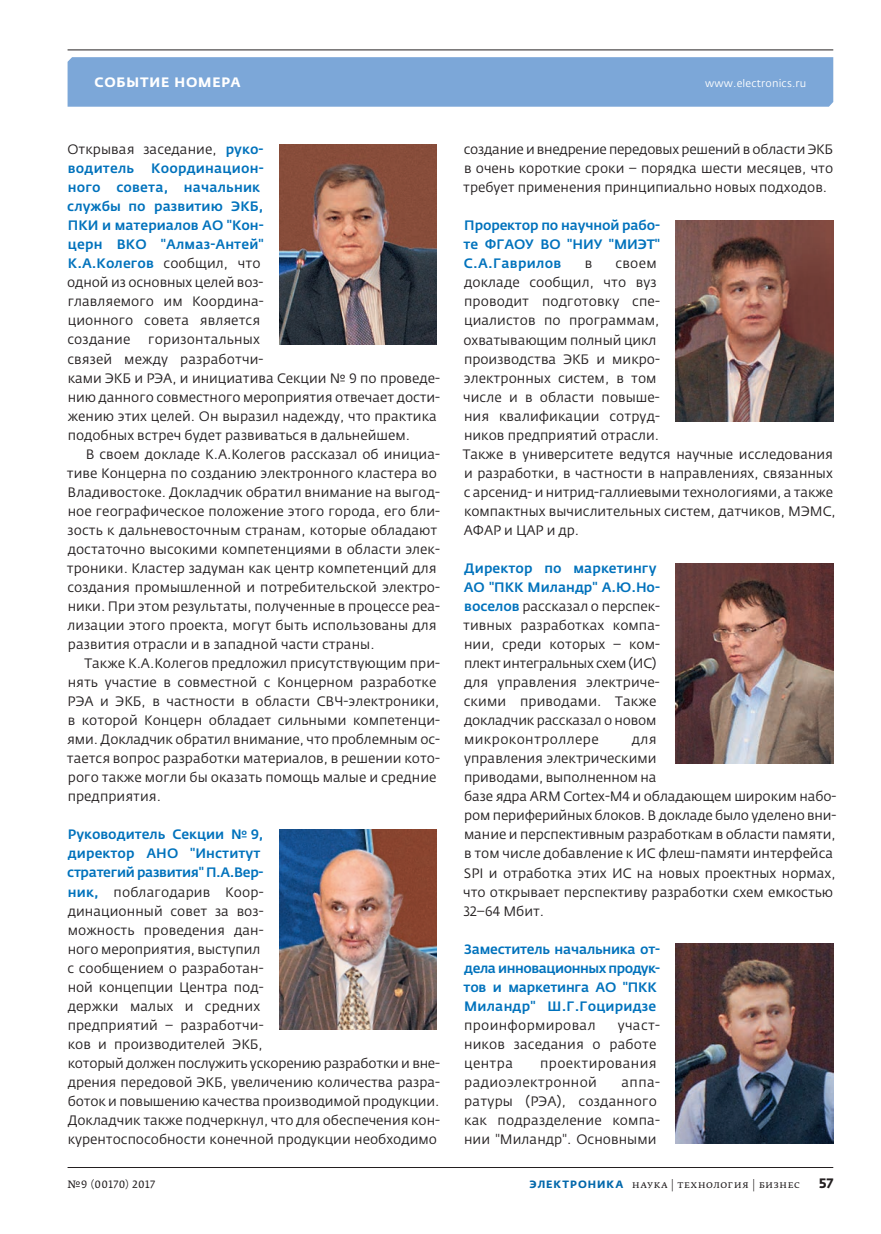
<style>
.page{position:relative;width:881px;height:1234px;background:#fff}
.page>*{position:absolute;margin:0;border:0;box-sizing:border-box;transform-origin:0 0}
.t1{font:13.5px/19px "Fedra Sans Pro";color:#231f20}
.t2{font:500 13.5px/19px "Fedra Sans Pro";color:#0072bc}
.t3{font:13.5px/19px "Fedra Sans Pro";letter-spacing:.025em;color:#231f20}
.t4{font:700 13.5px "Fedra Sans Alt Pro";letter-spacing:.06em;color:#fff}
.t5{font:700 13.5px "Fedra Sans Pro";color:#231f20}
.t6{font:10.5px "Fedra Serif B Pro";letter-spacing:.03em;color:#231f20}
.t7{font:10.5px "Fedra Sans Pro";letter-spacing:.015em;color:#fff}
.t8{font:10.5px "Fedra Serif A Pro";letter-spacing:.035em;color:#231f20}
.s1{font-weight:500;color:#0072bc}
.s2{font-weight:400;color:#231f20}
.s3{font-family:"Fedra Sans Alt Pro";font-weight:700;color:#0067aa}
</style>
<div class="page">
<div style="left:67px;top:57px;width:765px;height:50px;background:#7ca7d8"></div>
<hr style="left:67px;top:50px;width:765px;height:1px;background:#231f20">
<hr style="left:67px;top:1166px;width:765px;height:1px;background:#231f20">
<img style="left:279px;top:144px;width:157px;height:200px">
<img style="left:675px;top:221px;width:157px;height:200px">
<img style="left:675px;top:563px;width:157px;height:200px">
<img style="left:675px;top:943px;width:157px;height:200px">
<img style="left:279px;top:829px;width:157px;height:200px">
<p class="t4" style="left:95px;top:74px;width:147px">СОБЫТИЕ НОМЕРА</p>
<p class="t7" style="left:705px;top:77px;width:102px">www.electronics.ru</p>
<p class="t1" style="left:67px;top:140px;width:198px">Открывая заседание, <span class="s1">руко&shy;водитель</span></p>
<p class="t2" style="left:67px;top:159px;width:198px;text-indent:84px">Координацион&shy;ного совета, начальник службы по развитию ЭКБ,<br>ПКИ и материалов АО "Кон&shy;церн ВКО "Алмаз-Антей"<br>К.А.Колегов <span class="s2">сообщил, что одной из основных целей воз&shy;главляемого им Координа&shy;ционного совета является создание</span></p>
<p class="t1" style="left:148px;top:330px;width:113px">горизонтальных</p>
<p class="t1" style="left:67px;top:349px;width:197px">связей между разработчи-</p>
<p class="t1" style="left:68px;top:368px;width:373px">ками ЭКБ и РЭА, и инициатива Секции № 9 по проведе-</p>
<p class="t1" style="left:68px;top:387px;width:374px">нию данного совместного мероприятия отвечает дости-</p>
<p class="t1" style="left:68px;top:406px;width:370px">жению этих целей. Он выразил надежду, что практика</p>
<p class="t1" style="left:68px;top:425px;width:343px">подобных встреч будет развиваться в дальнейшем.</p>
<p class="t1" style="left:86px;top:444px;width:355px">В своем докладе К.А.Колегов рассказал об инициа-</p>
<p class="t1" style="left:67px;top:463px;width:371px">тиве Концерна по созданию электронного кластера во</p>
<p class="t1" style="left:68px;top:482px;width:374px">Владивостоке. Докладчик обратил внимание на выгод-</p>
<p class="t1" style="left:68px;top:501px;width:373px">ное географическое положение этого города, его бли-</p>
<p class="t1" style="left:67px;top:520px;width:371px">зость к дальневосточным странам, которые обладают</p>
<p class="t1" style="left:68px;top:539px;width:373px">достаточно высокими компетенциями в области элек-</p>
<p class="t1" style="left:67px;top:558px;width:371px">троники. Кластер задуман как центр компетенций для</p>
<p class="t1" style="left:67px;top:577px;width:374px">создания промышленной и потребительской электро-</p>
<p class="t1" style="left:68px;top:596px;width:374px">ники. При этом результаты, полученные в процессе реа-</p>
<p class="t1" style="left:68px;top:615px;width:370px">лизации этого проекта, могут быть использованы для</p>
<p class="t1" style="left:68px;top:634px;width:308px">развития отрасли и в западной части страны.</p>
<p class="t1" style="left:84px;top:653px;width:357px">Также К.А.Колегов предложил присутствующим при-</p>
<p class="t1" style="left:68px;top:672px;width:370px">нять участие в совместной с Концерном разработке</p>
<p class="t1" style="left:68px;top:691px;width:373px">РЭА и ЭКБ, в частности в области СВЧ-электроники,</p>
<p class="t1" style="left:68px;top:710px;width:373px">в которой Концерн обладает сильными компетенци-</p>
<p class="t1" style="left:67px;top:729px;width:374px">ями. Докладчик обратил внимание, что проблемным ос-</p>
<p class="t1" style="left:67px;top:748px;width:374px">тается вопрос разработки материалов, в решении кото-</p>
<p class="t1" style="left:68px;top:767px;width:370px">рого также могли бы оказать помощь малые и средние</p>
<p class="t1" style="left:68px;top:787px;width:95px">предприятия.</p>
<p class="t1" style="left:67px;top:825px;width:374px"><span class="s1">Руководитель Секции № 9,<br>директор АНО "Институт<br>стратегий развития" П.А.Вер-<br>ник,</span> поблагодарив Коор-<br>динационный совет за воз-<br>можность проведения дан-<br>ного мероприятия, выступил<br>с сообщением о разработан-<br>ной концепции Центра под-<br>держки малых и средних<br>предприятий – разработчи-<br>ков и производителей ЭКБ,<br>который должен послужить ускорению разработки и вне&shy;дрения передовой ЭКБ, увеличению количества разра&shy;боток и повышению качества производимой продукции.<br>Докладчик также подчеркнул, что для обеспечения кон&shy;курентоспособности конечной продукции необходимо</p>
<p class="t1" style="left:463px;top:140px;width:371px;text-align:justify">создание и внедрение передовых решений в области ЭКБ в очень короткие сроки – порядка шести месяцев, что требует применения принципиально новых подходов.</p>
<p class="t2" style="left:463px;top:216px;width:198px;text-align:justify">Проректор по научной рабо&shy;те ФГАОУ ВО "НИУ "МИЭТ" С.А.Гаврилов</p>
<p class="t1" style="left:462px;top:254px;width:374px;text-indent:153px">своем<br>докладе сообщил, что вуз<br>проводит подготовку спе-<br>циалистов по программам,<br>охватывающим полный цикл<br>производства ЭКБ и микро-<br>электронных систем, в том<br>числе и в области повыше-<br>ния квалификации сотруд-<br>ников предприятий отрасли.<br>Также в университете ведутся научные исследования и разработки, в частности в направлениях, связанных с арсенид- и нитрид-галлиевыми технологиями, а также компактных вычислительных систем, датчиков, МЭМС,<br>АФАР и ЦАР и др.</p>
<p class="t1" style="left:463px;top:558px;width:198px"><span class="s1">Директор по маркетингу<br>АО "ПКК Миландр" А.Ю.Но&shy;воселов</span> рассказал о перспек&shy;тивных разработках компа&shy;нии, среди которых – ком&shy;плект интегральных схем (ИС) для управления электриче&shy;скими приводами. Также докладчик рассказал о новом микроконтроллере</p>
<p class="t1" style="left:584px;top:254px;width:9px">в</p>
<p class="t1" style="left:463px;top:729px;width:374px;text-indent:168px">для<br>управления электрическими<br>приводами, выполненном на<br>базе ядра ARM Cortex-M4 и обладающем широким набо&shy;ром периферийных блоков. В докладе было уделено вни&shy;мание и перспективным разработкам в области памяти, в том числе добавление к ИС флеш-памяти интерфейса SPI и отработка этих ИС на новых проектных нормах, что открывает перспективу разработки схем емкостью 32–64 Мбит.</p>
<p class="t2" style="left:463px;top:939px;width:198px">Заместитель начальника от&shy;дела инновационных продук&shy;тов и маркетинга АО "ПКК<br>Миландр" Ш.Г.Гоциридзе <span class="s2">проинформировал</span></p>
<p class="t1" style="left:464px;top:1015px;width:197px;text-indent:154px">участ&shy;ников заседания о работе центра</p>
<p class="t3" style="left:464px;top:1053px;width:194px;text-indent:76px">проектирования радиоэлектронной</p>
<p class="t1" style="left:464px;top:1072px;width:197px;text-indent:157px">аппа&shy;ратуры (РЭА), созданного как подразделение компа&shy;нии "Миландр". Основными</p>
<p class="t8" style="left:67px;top:1177px;width:89px">№9 (00170) 2017</p>
<p class="t6" style="left:529px;top:1177px;width:272px"><span class="s3">ЭЛЕКТРОНИКА</span> наука | технология | бизнес</p>
<p class="t5" style="left:818px;top:1174px;width:16px">57</p>
</div>
